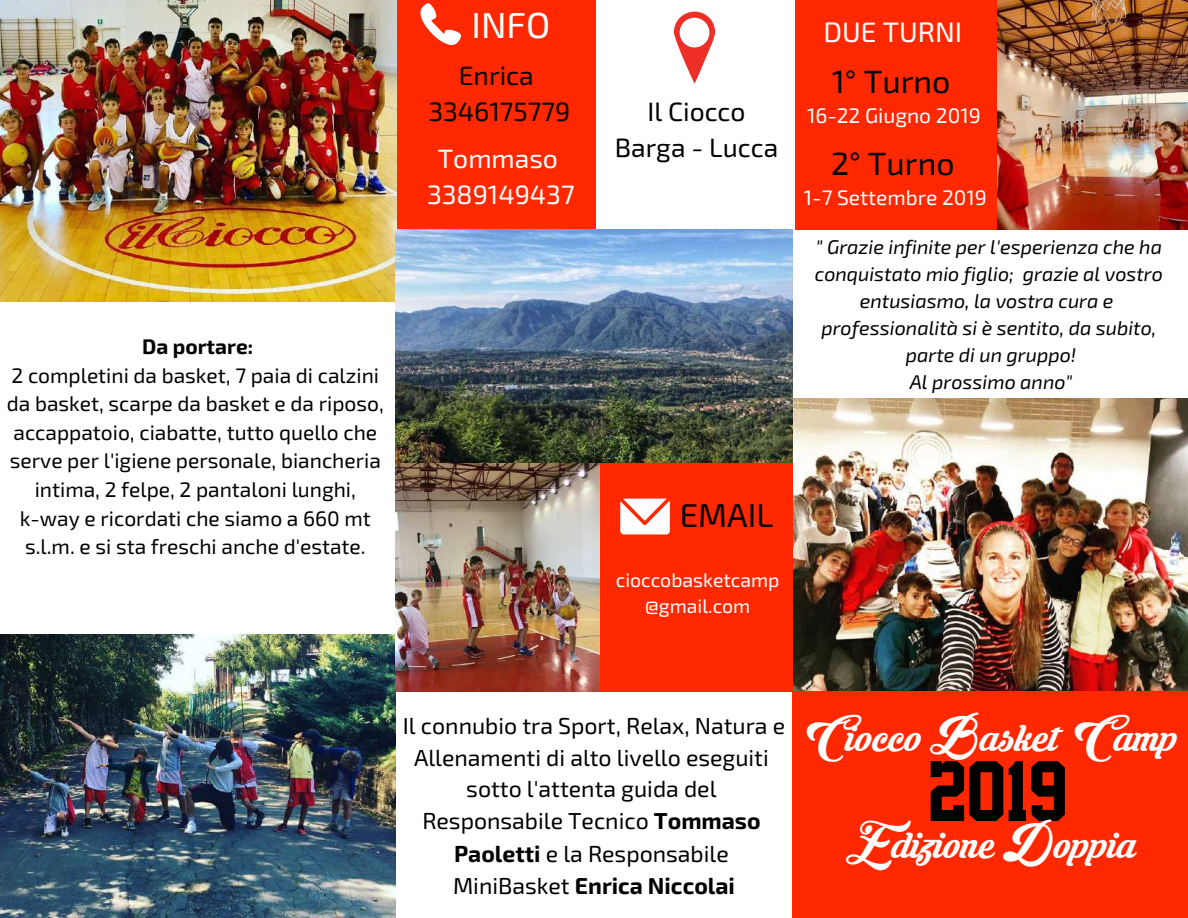
<style>
.page{position:relative;width:1188px;height:918px;background:#fff}
.page>*{position:absolute;margin:0;border:0;box-sizing:border-box;transform-origin:0 0}
.t1{font:78px "Academic M54";color:#000}
.t2{font:46.5px "Krinkes Decor PERSONALUSE";color:#fff}
.t3{font:36.15px "Exo 2";color:#fff}
.t4{font:33px "Exo 2";color:#000}
.t5{font:32.1px "Exo 2";color:#000}
.t6{font:28.05px "Exo 2";color:#fff}
.t7{font:26.55px/36.2px "Exo 2";color:#fff;text-align:center}
.t8{font:26.55px/36.2px "Exo 2";color:#000;text-align:center}
.t9{font:26.4px/36px "Exo 2";color:#000;text-align:center}
.t10{font:23.1px/32.1px "Exo 2";color:#000;text-align:center}
.t11{font:21px/28.7px "Exo 2";color:#000;text-align:center}
.t12{font:21px "Exo 2";color:#fff}
.t13{font:700 21px "Exo 2";color:#000}
.t14{font:italic 19.8px/26.8px "Exo 2";color:#000;text-align:center}
.t15{font:19.5px/26.5px "Exo 2";color:#fff;text-align:center}
.s1{font-weight:700}
</style>
<div class="page">
<div style="left:791px;top:0;width:212px;height:230px;background:#ff2800"></div>
<img style="left:997px;top:0;width:191px;height:230px">
<div style="left:591px;top:454px;width:207px;height:238px;background:#ff2800"></div>
<div style="left:793px;top:689px;width:395px;height:229px;background:#ff2800"></div>
<img style="left:0;top:0;width:398px;height:302px">
<svg style="left:620px;top:499px;width:50px;height:35px;background:#ffded9"></svg>
<div style="left:398px;top:0;width:201px;height:230px;background:#ff2800"></div>
<svg style="left:421px;top:3px;width:40px;height:42px"></svg>
<div style="left:597px;top:0;width:198px;height:230px;background:#fff"></div>
<svg style="left:674px;top:12px;width:41px;height:71px"></svg>
<div style="left:680px;top:18px;width:29px;height:29px;background:#fefefe;border-radius:50%"></div>
<img style="left:793px;top:399px;width:395px;height:291px">
<img style="left:0;top:635px;width:396px;height:282px">
<img style="left:396px;top:462px;width:203px;height:229px">
<img style="left:396px;top:229px;width:397px;height:233px">
<p class="t13" style="left:142px;top:333px;width:113px">Da portare:</p>
<p class="t11" style="left:7px;top:360px;width:379px">2 completini da basket, 7 paia di calzini da basket, scarpe da basket e da riposo, accappatoio, ciabatte, tutto quello che serve per l'igiene personale, biancheria intima, 2 felpe, 2 pantaloni lunghi, k-way e ricordati che siamo a 660 mt s.l.m. e si sta freschi anche d'estate.</p>
<h3 class="t3" style="left:472px;top:2px;width:80px">INFO</h3>
<p class="t8" style="left:428px;top:57px;width:143px">Enrica<br>3346175779</p>
<p class="t7" style="left:427px;top:139px;width:149px">Tommaso<br>3389149437</p>
<p class="t9" style="left:615px;top:92px;width:165px">Il Ciocco<br>Barga - Lucca</p>
<h3 class="t6" style="left:823px;top:14px;width:140px">DUE TURNI</h3>
<h3 class="t5" style="left:832px;top:60px;width:120px">1° Turno</h3>
<p class="t12" style="left:807px;top:102px;width:175px">16-22 Giugno 2019</p>
<h3 class="t5" style="left:831px;top:143px;width:125px">2° Turno</h3>
<p class="t12" style="left:804px;top:184px;width:185px">1-7 Settembre 2019</p>
<p class="t14" style="left:815px;top:233px;width:350px">" Grazie infinite per l'esperienza che ha conquistato mio figlio; grazie al vostro entusiasmo, la vostra cura e professionalità si è sentito, da subito, parte di un gruppo!<br>Al prossimo anno"</p>
<h3 class="t4" style="left:680px;top:494px;width:95px">EMAIL</h3>
<p class="t15" style="left:616px;top:566px;width:165px">cioccobasketcamp @gmail.com</p>
<p class="t10" style="left:403px;top:709px;width:384px">Il connubio tra Sport, Relax, Natura e<br>Allenamenti di alto livello eseguiti sotto l'attenta guida del<br>Responsabile Tecnico <span class="s1">Tommaso<br>Paoletti</span> e la Responsabile<br>MiniBasket <span class="s1">Enrica Niccolai</span></p>
<h2 class="t2" style="left:807px;top:716px;width:372px">Ciocco Basket Camp</h2>
<h1 class="t1" style="left:928px;top:745px;width:141px">2019</h1>
<h2 class="t2" style="left:846px;top:823px;width:292px">Edizione Doppia</h2>
</div>
